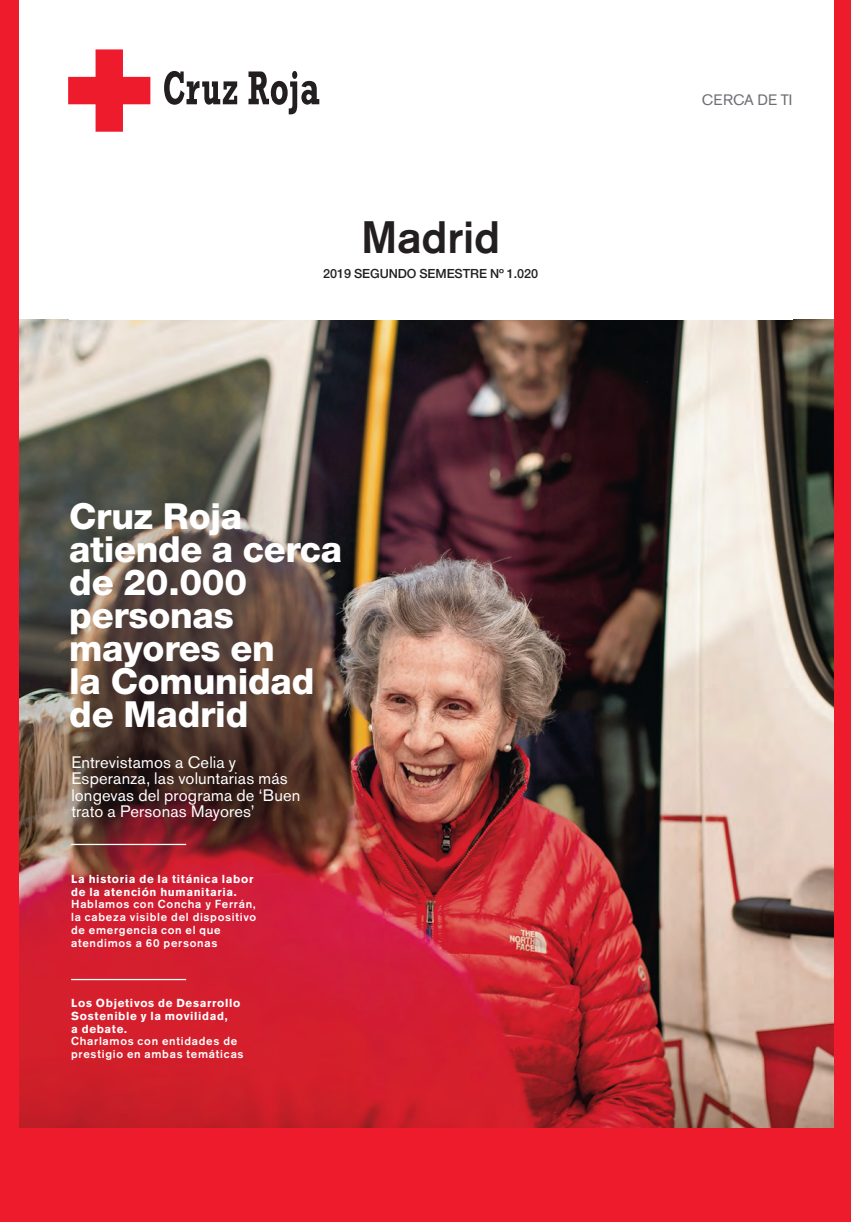
<style>
.page{position:relative;width:851px;height:1222px;background:#fff}
.page>*{position:absolute;margin:0;border:0;box-sizing:border-box;transform-origin:0 0}
.t1{font:500 45px "Akzidenz Grotesk BE";letter-spacing:-.005em;color:#231f20}
.t2{font:800 36px/33px "Helvetica Neue";letter-spacing:-.005em;color:#fff}
.t3{font:16.5px/16.5px "Akzidenz Grotesk BE";letter-spacing:.01em;color:#fff}
.t4{font:15px "Akzidenz Grotesk BE";letter-spacing:.015em;color:#6d6f74}
.t5{font:500 12.6px "Helvetica Neue";letter-spacing:-.005em;color:#231f20}
.t6{font:500 11.55px/12.9px "Akzidenz Grotesk BE";letter-spacing:.06em;color:#fff}
.t7{font:700 11.55px/12.9px "Akzidenz Grotesk BE";letter-spacing:.055em;color:#fff}
</style>
<div class="page">
<img style="left:19px;top:319px;width:815px;height:809px">
<svg style="left:164px;top:71px;width:73px;height:34px"></svg>
<svg style="left:248px;top:71px;width:71px;height:43px"></svg>
<svg style="left:68px;top:49px;width:82px;height:83px"></svg>
<div style="left:0;top:0;width:19px;height:1221px;background:#ee1b2c"></div>
<div style="left:834px;top:0;width:17px;height:1221px;background:#ee1b2c"></div>
<div style="left:0;top:1128px;width:851px;height:93px;background:#ee1b2c"></div>
<hr style="left:71px;top:843px;width:115px;height:2px;background:#fff">
<hr style="left:71px;top:978px;width:115px;height:2px;background:#fff">
<h1 class="t1" style="left:361px;top:220px;width:141px">Madrid</h1>
<p class="t5" style="left:323px;top:269px;width:216px">2019 SEGUNDO SEMESTRE Nº 1.020</p>
<h2 class="t2" style="left:69px;top:503px;width:274px">Cruz Roja atiende a cerca de 20.000 personas mayores en<br>la Comunidad de Madrid</h2>
<h3 class="t3" style="left:71px;top:755px;width:231px">Entrevistamos a Celia y<br>Esperanza, las voluntarias más longevas del programa de ‘Buen trato a Personas Mayores’</h3>
<p class="t7" style="left:71px;top:872px;width:184px">La historia de la titánica labor de la atención humanitaria.</p>
<p class="t6" style="left:71px;top:898px;width:187px">Hablamos con Concha y Ferrán, la cabeza visible del dispositivo de emergencia con el que atendimos a 60 personas</p>
<p class="t7" style="left:71px;top:997px;width:171px">Los Objetivos de Desarrollo<br>Sostenible y la movilidad,<br>a debate.</p>
<p class="t6" style="left:71px;top:1035px;width:174px">Charlamos con entidades de prestigio en ambas temáticas</p>
<p class="t4" style="left:702px;top:94px;width:92px">CERCA DE TI</p>
</div>
